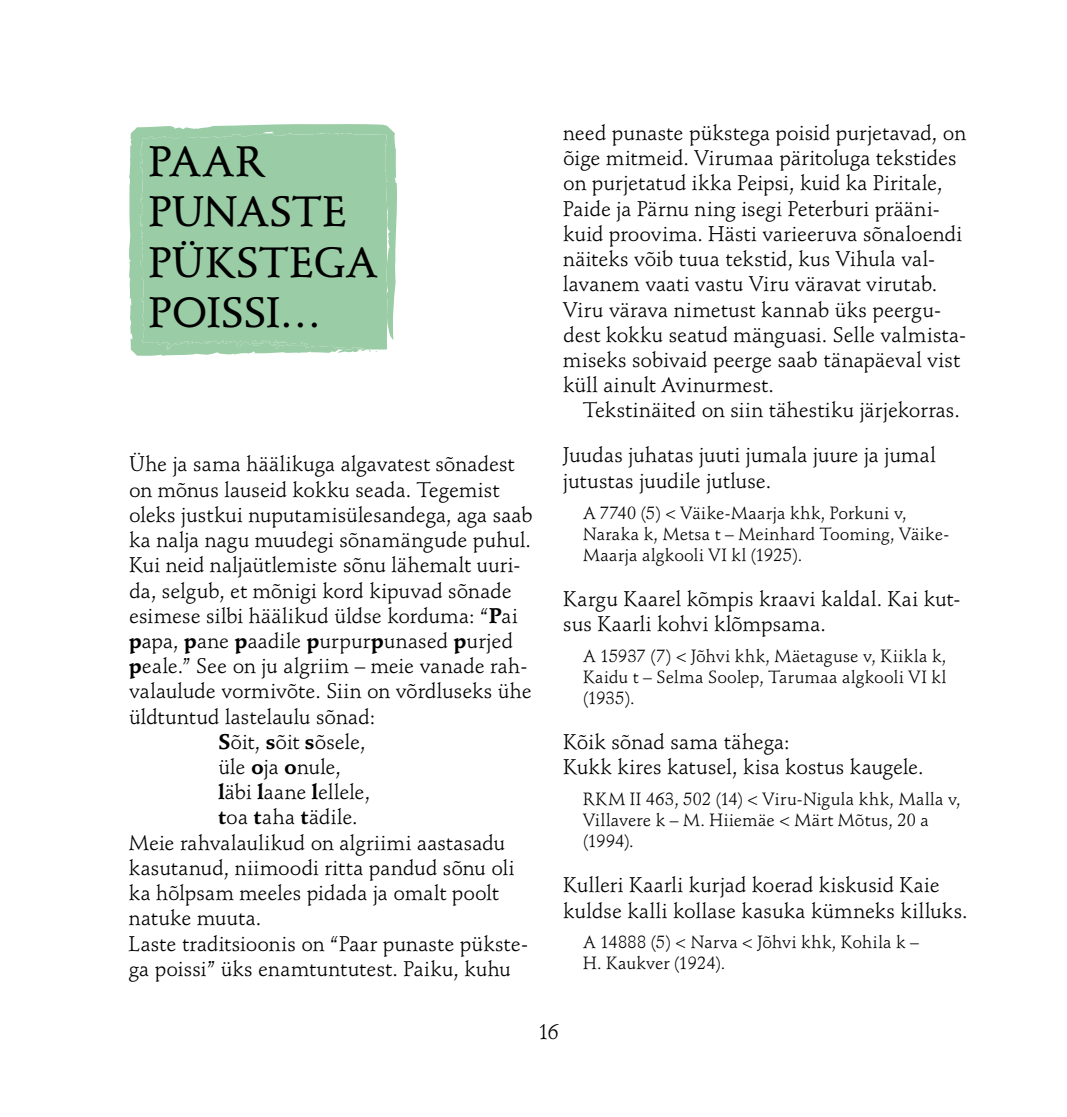
<style>
.page{position:relative;width:1067px;height:1117px;background:#fff}
.page>*{position:absolute;margin:0;border:0;box-sizing:border-box;transform-origin:0 0}
.t1{font:500 42px/50.4px "Stempel Schneidler Std";color:#000}
.t2{font:21px/25.2px "Stempel Schneidler Std";color:#000}
.t3{font:17.5px/21px "Stempel Schneidler Std";letter-spacing:.02em;color:#000}
.s1{font-weight:700}
</style>
<div class="page">
<div style="left:129px;top:124px;width:268px;height:232px;background:#9acca6"></div>
<svg style="left:368px;top:350px;width:9px;height:2px"></svg>
<svg style="left:272px;top:340px;width:5px;height:3px"></svg>
<h1 class="t1" style="left:149px;top:136px;width:230px">PAAR<br>PUNASTE<br>PÜKSTEGA<br>POISSI…</h1>
<p class="t2" style="left:160px;top:198px;width:122px;line-height:45px">Pai papa<br>Sõnamängud</p>
<p class="t2" style="left:129px;top:452px;width:387px">Ühe ja sama häälikuga algavatest sõnadest</p>
<p class="t2" style="left:129px;top:477px;width:372px">on mõnus lauseid kokku seada. Tegemist</p>
<p class="t2" style="left:129px;top:502px;width:405px">oleks justkui nuputamisülesandega, aga saab</p>
<p class="t2" style="left:129px;top:527px;width:403px">ka nalja nagu muudegi sõnamängude puhul.</p>
<p class="t2" style="left:129px;top:552px;width:393px">Kui neid naljaütlemiste sõnu lähemalt uuri-</p>
<p class="t2" style="left:129px;top:578px;width:384px">da, selgub, et mõnigi kord kipuvad sõnade</p>
<p class="t2" style="left:129px;top:603px;width:390px">esimese silbi häälikud üldse korduma: “<span class="s1">P</span>ai</p>
<p class="t2" style="left:129px;top:628px;width:385px"><span class="s1">p</span>apa, <span class="s1">p</span>ane <span class="s1">p</span>aadile <span class="s1">p</span>urpur<span class="s1">p</span>unased <span class="s1">p</span>urjed</p>
<p class="t2" style="left:129px;top:653px;width:400px"><span class="s1">p</span>eale.” See on ju algriim – meie vanade rah-</p>
<p class="t2" style="left:129px;top:678px;width:404px">valaulude vormivõte. Siin on võrdluseks ühe</p>
<p class="t2" style="left:129px;top:704px;width:248px">üldtuntud lastelaulu sõnad:</p>
<p class="t2" style="left:218px;top:729px;width:149px"><span class="s1">S</span>õit, <span class="s1">s</span>õit <span class="s1">s</span>õsele,</p>
<p class="t2" style="left:218px;top:754px;width:124px">üle <span class="s1">o</span>ja <span class="s1">o</span>nule,</p>
<p class="t2" style="left:218px;top:779px;width:153px"><span class="s1">l</span>äbi <span class="s1">l</span>aane <span class="s1">l</span>ellele,</p>
<p class="t2" style="left:218px;top:804px;width:141px"><span class="s1">t</span>oa <span class="s1">t</span>aha <span class="s1">t</span>ädile.</p>
<p class="t2" style="left:129px;top:830px;width:378px">Meie rahvalaulikud on algriimi aastasadu</p>
<p class="t2" style="left:129px;top:855px;width:387px">kasutanud, niimoodi ritta pandud sõnu oli</p>
<p class="t2" style="left:129px;top:880px;width:371px">ka hõlpsam meeles pidada ja omalt poolt</p>
<p class="t2" style="left:129px;top:905px;width:134px">natuke muuta.</p>
<p class="t2" style="left:129px;top:930px;width:401px">Laste traditsioonis on “Paar punaste pükste-</p>
<p class="t2" style="left:129px;top:956px;width:383px">ga poissi” üks enamtuntutest. Paiku, kuhu</p>
<p class="t2" style="left:563px;top:120px;width:404px">need punaste pükstega poisid purjetavad, on õige mitmeid. Virumaa päritoluga tekstides on purjetatud ikka Peipsi, kuid ka Piritale, Paide ja Pärnu ning isegi Peterburi prääni&shy;kuid proovima. Hästi varieeruva sõnaloendi näiteks võib tuua tekstid, kus Vihula val&shy;lavanem vaati vastu Viru väravat virutab.<br>Viru värava nimetust kannab üks peergu&shy;dest kokku seatud mänguasi. Selle valmista&shy;miseks sobivaid peerge saab tänapäeval vist küll ainult Avinurmest.</p>
<p class="t2" style="left:563px;top:388px;width:398px;line-height:45px;text-indent:20px">Tekstinäited on siin tähestiku järjekorras.<br>Juudas juhatas juuti jumala juure ja jumal</p>
<p class="t2" style="left:563px;top:468px;width:209px">jutustas juudile jutluse.</p>
<p class="t3" style="left:583px;top:502px;width:368px">A 7740 (5) &lt; Väike-Maarja khk, Porkuni v,<br>Naraka k, Metsa t – Meinhard Tooming, Väike-<br>Maarja algkooli VI kl (1925).</p>
<p class="t2" style="left:563px;top:586px;width:399px">Kargu Kaarel kõmpis kraavi kaldal. Kai kut&shy;sus Kaarli kohvi klõmpsama.</p>
<p class="t3" style="left:583px;top:645px;width:365px;text-align:justify">A 15937 (7) &lt; Jõhvi khk, Mäetaguse v, Kiikla k, Kaidu t – Selma Soolep, Tarumaa algkooli VI kl (1935).</p>
<p class="t2" style="left:563px;top:729px;width:362px">Kõik sõnad sama tähega:<br>Kukk kires katusel, kisa kostus kaugele.</p>
<p class="t3" style="left:583px;top:788px;width:379px">RKM II 463, 502 (14) &lt; Viru-Nigula khk, Malla v,<br>Villavere k – M. Hiiemäe &lt; Märt Mõtus, 20 a (1994).</p>
<p class="t2" style="left:563px;top:872px;width:406px">Kulleri Kaarli kurjad koerad kiskusid Kaie kuldse kalli kollase kasuka kümneks killuks.</p>
<p class="t3" style="left:583px;top:932px;width:337px">A 14888 (5) &lt; Narva &lt; Jõhvi khk, Kohila k –<br>H. Kaukver (1924).</p>
<p class="t2" style="left:538px;top:1018px;width:22px">16</p>
</div>
